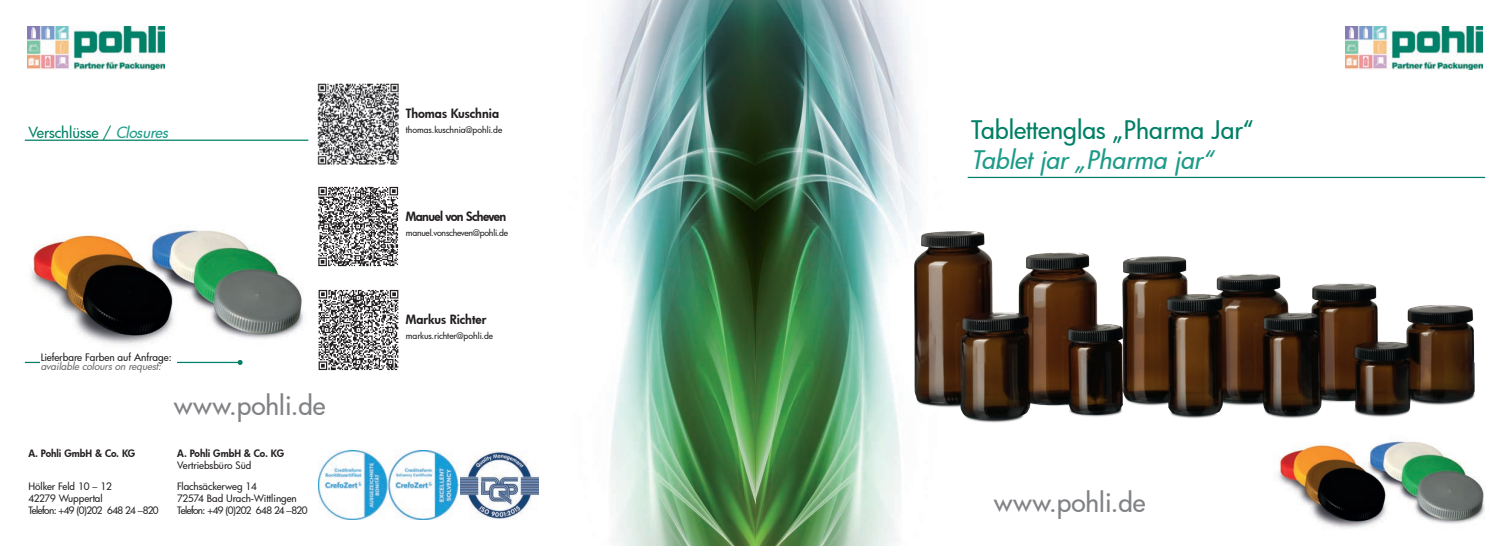
<style>
.page{position:relative;width:1510px;height:546px;background:#fff}
.page>*{position:absolute;margin:0;border:0;box-sizing:border-box;transform-origin:0 0}
.t1{font:500 26.25px "Futura";color:#808285}
.t2{font:500 25px "Futura";letter-spacing:-.005em;color:#008066}
.t3{font:italic 500 25px "Futura";color:#1d9b88}
.t4{font:500 15px "Futura";letter-spacing:-.005em;color:#008066}
.t5{font:800 12.5px "Futura";letter-spacing:-.005em;color:#231f20}
.t6{font:800 12.5px "Futura";letter-spacing:-.05em;color:#231f20}
.t7{font:500 10.12px "Futura";letter-spacing:-.01em;color:#231f20}
.t8{font:italic 500 10.12px "Futura";color:#6c6d70}
.t9{font:500 10px/12px "Futura";letter-spacing:-.035em;color:#231f20}
.t10{font:500 10px/12px "Futura";letter-spacing:-.045em;color:#231f20}
.t11{font:800 10px "Futura";color:#231f20}
.t12{font:500 10px/21.5px "Futura";letter-spacing:-.015em;color:#231f20}
.t13{font:500 8.75px "Futura";letter-spacing:-.015em;color:#231f20}
.s1{font-style:italic;color:#1d9b88}
</style>
<div class="page">
<img style="left:592px;top:0;width:326px;height:546px">
<img style="left:1345px;top:27px;width:137px;height:43px">
<img style="left:27px;top:27px;width:137px;height:43px">
<img style="left:885px;top:220px;width:590px;height:215px">
<hr style="left:967px;top:177px;width:518px;height:1px;background:#008066">
<img style="left:1276px;top:441px;width:209px;height:88px">
<img style="left:318px;top:450px;width:140px;height:69px">
<img style="left:460px;top:451px;width:78px;height:68px">
<img style="left:317px;top:83px;width:82px;height:82px">
<img style="left:318px;top:186px;width:81px;height:81px">
<img style="left:318px;top:289px;width:81px;height:82px">
<img style="left:25px;top:230px;width:279px;height:132px">
<hr style="left:25px;top:362px;width:215px;height:1px;background:#008066">
<svg style="left:238px;top:360px;width:5px;height:5px"></svg>
<div style="left:41px;top:350px;width:136px;height:25px;background:#fff"></div>
<hr style="left:25px;top:140px;width:283px;height:1px;background:#008066">
<h3 class="t4" style="left:28px;top:122px;width:144px">Verschlüsse / <span class="s1">Closures</span></h3>
<p class="t7" style="left:41px;top:350px;width:132px">Lieferbare Farben auf Anfrage:</p>
<p class="t8" style="left:41px;top:360px;width:124px">available colourson request:</p>
<p class="t11" style="left:28px;top:446px;width:108px">A. Pohli GmbH &amp; Co. KG</p>
<p class="t9" style="left:28px;top:480px;width:132px">Hölker Feld 10 – 12<br>42279 Wuppertal<br>Telefon: +49 (0)202 648 24 –820</p>
<h1 class="t1" style="left:174px;top:387px;width:154px">www.pohli.de</h1>
<p class="t11" style="left:177px;top:446px;width:108px">A. Pohli GmbH &amp; Co. KG</p>
<p class="t12" style="left:177px;top:454px;width:81px">Vertriebsbüro Süd<br>Flachsäckerweg 14</p>
<p class="t10" style="left:177px;top:492px;width:132px">72574 Bad Urach-Wittlingen<br>Telefon: +49 (0)202 648 24 –820</p>
<h3 class="t5" style="left:406px;top:105px;width:95px">Thomas Kuschnia</h3>
<p class="t13" style="left:406px;top:124px;width:98px">thomas.kuschnia@pohli.de</p>
<h3 class="t6" style="left:406px;top:208px;width:102px">Manuel von Scheven</h3>
<p class="t13" style="left:406px;top:227px;width:104px">manuel.vonscheven@pohli.de</p>
<h3 class="t5" style="left:406px;top:310px;width:82px">Markus Richter</h3>
<p class="t13" style="left:406px;top:329px;width:89px">markus.richter@pohli.de</p>
<h2 class="t2" style="left:971px;top:112px;width:284px">Tablettenglas „Pharma Jar“</h2>
<h2 class="t3" style="left:971px;top:142px;width:249px">Tabletjar„Pharma jar“</h2>
<h1 class="t1" style="left:993px;top:484px;width:154px">www.pohli.de</h1>
</div>
